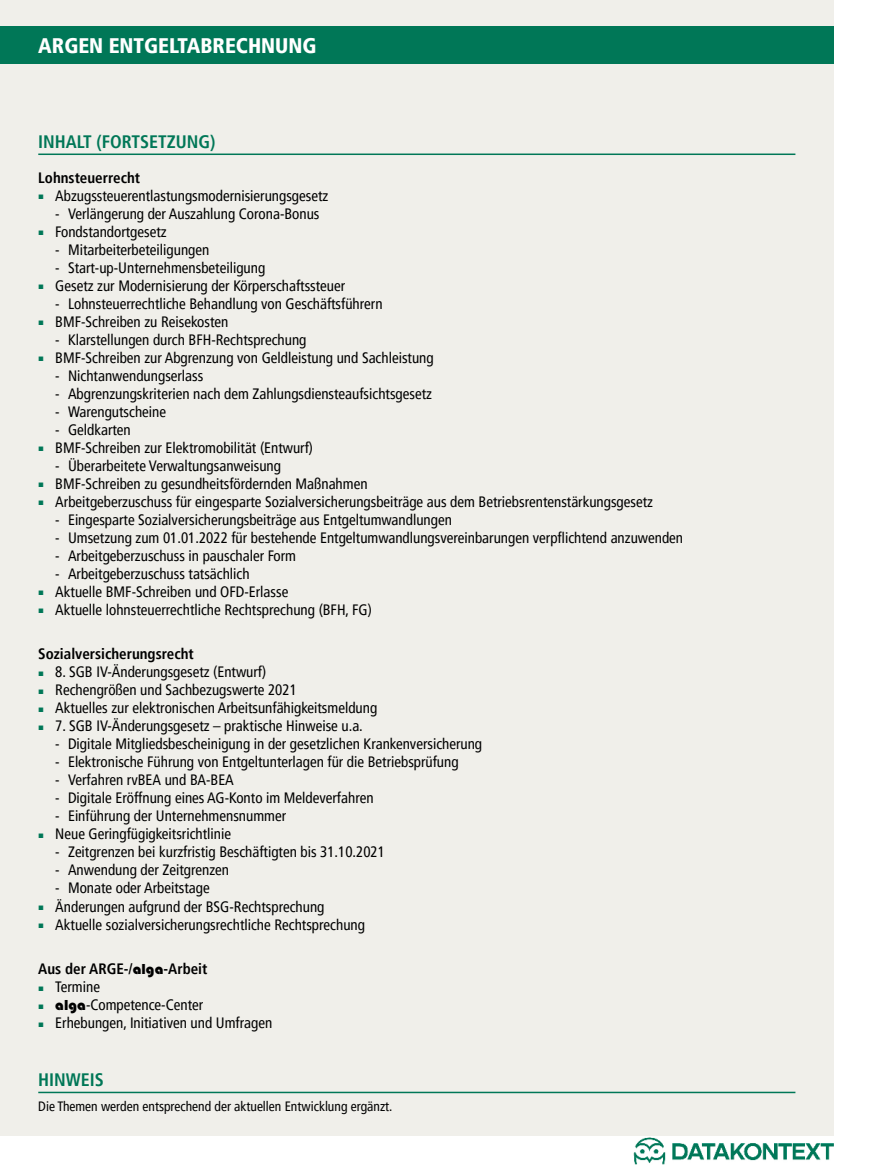
<style>
.page{position:relative;width:872px;height:1170px;background:#fff}
.page>*{position:absolute;margin:0;border:0;box-sizing:border-box;transform-origin:0 0}
.t1{font:900 condensed 21px "Frutiger LT Pro";color:#fff}
.t2{font:700 condensed 18px "Frutiger LT Pro";color:#007757}
.t3{font:condensed 15px "Frutiger LT Pro";color:#000}
.t4{font:700 condensed 15px "Frutiger LT Pro";color:#000}
.t5{font:condensed 13.5px "Frutiger LT Pro";color:#000}
.s1{color:#007757}
.s2{font-family:"Blippo Black DTC";font-weight:400;font-stretch:normal}
.s3{font-family:"Blippo Black DTC";font-stretch:normal}
</style>
<div class="page">
<img style="left:634px;top:1135px;width:200px;height:30px">
<div style="left:0;top:0;width:833px;height:1135px;background:#f0efea"></div>
<div style="left:0;top:26px;width:833px;height:37px;background:#007757"></div>
<hr style="left:38px;top:153px;width:757px;height:2px;background:#007757">
<hr style="left:38px;top:1091px;width:757px;height:2px;background:#007757">
<h1 class="t1" style="left:38px;top:33px;width:280px">ARGEN ENTGELTABRECHNUNG</h1>
<p class="t2" style="left:38px;top:131px;width:179px">INHALT (FORTSETZUNG)</p>
<p class="t4" style="left:38px;top:168px;width:103px">Lohnsteuerrecht</p>
<p class="t3" style="left:38px;top:187px;width:291px"><span class="s1">▪</span> Abzugssteuerentlastungsmodernisierungsgesetz</p>
<p class="t3" style="left:55px;top:205px;width:266px">- Verlängerung der Auszahlung Corona-Bonus</p>
<p class="t3" style="left:38px;top:223px;width:130px"><span class="s1">▪</span> Fondstandortgesetz</p>
<p class="t3" style="left:55px;top:241px;width:156px">- Mitarbeiterbeteiligungen</p>
<p class="t3" style="left:55px;top:259px;width:211px">- Start-up-Unternehmensbeteiligung</p>
<p class="t3" style="left:38px;top:277px;width:308px"><span class="s1">▪</span> Gesetz zur Modernisierung der Körperschaftssteuer</p>
<p class="t3" style="left:55px;top:295px;width:329px">- Lohnsteuerrechtliche Behandlung von Geschäftsführern</p>
<p class="t3" style="left:38px;top:313px;width:192px"><span class="s1">▪</span> BMF-Schreiben zu Reisekosten</p>
<p class="t3" style="left:55px;top:331px;width:253px">- Klarstellungen durch BFH-Rechtsprechung</p>
<p class="t3" style="left:38px;top:349px;width:397px"><span class="s1">▪</span> BMF-Schreiben zur Abgrenzung von Geldleistung und Sachleistung</p>
<p class="t3" style="left:55px;top:367px;width:150px">- Nichtanwendungserlass</p>
<p class="t3" style="left:55px;top:385px;width:378px">- Abgrenzungskriterien nach dem Zahlungsdiensteaufsichtsgesetz</p>
<p class="t3" style="left:55px;top:403px;width:112px">- Warengutscheine</p>
<p class="t3" style="left:55px;top:421px;width:77px">- Geldkarten</p>
<p class="t3" style="left:38px;top:439px;width:276px"><span class="s1">▪</span> BMF-Schreiben zur Elektromobilität (Entwurf)</p>
<p class="t3" style="left:55px;top:457px;width:227px">- Überarbeitete Verwaltungsanweisung</p>
<p class="t3" style="left:38px;top:475px;width:331px"><span class="s1">▪</span> BMF-Schreiben zu gesundheitsfördernden Maßnahmen</p>
<p class="t3" style="left:38px;top:493px;width:616px"><span class="s1">▪</span> Arbeitgeberzuschuss für eingesparte Sozialversicherungsbeiträge aus dem Betriebsrentenstärkungsgesetz</p>
<p class="t3" style="left:55px;top:511px;width:398px">- Eingesparte Sozialversicherungsbeiträge aus Entgeltumwandlungen</p>
<p class="t3" style="left:55px;top:529px;width:629px">- Umsetzung zum 01.01.2022 für bestehende Entgeltumwandlungsvereinbarungen verpflichtend anzuwenden</p>
<p class="t3" style="left:55px;top:547px;width:242px">- Arbeitgeberzuschuss in pauschaler Form</p>
<p class="t3" style="left:55px;top:565px;width:196px">- Arbeitgeberzuschuss tatsächlich</p>
<p class="t3" style="left:38px;top:583px;width:251px"><span class="s1">▪</span> Aktuelle BMF-Schreiben und OFD-Erlasse</p>
<p class="t3" style="left:38px;top:601px;width:335px"><span class="s1">▪</span> Aktuelle lohnsteuerrechtliche Rechtsprechung (BFH, FG)</p>
<p class="t4" style="left:38px;top:645px;width:157px">Sozialversicherungsrecht</p>
<p class="t3" style="left:38px;top:663px;width:229px"><span class="s1">▪</span> 8. SGB IV-Änderungsgesetz (Entwurf)</p>
<p class="t3" style="left:38px;top:681px;width:260px"><span class="s1">▪</span> Rechengrößen und Sachbezugswerte 2021</p>
<p class="t3" style="left:38px;top:699px;width:340px"><span class="s1">▪</span> Aktuelles zur elektronischen Arbeitsunfähigkeitsmeldung</p>
<p class="t3" style="left:38px;top:717px;width:326px"><span class="s1">▪</span> 7. SGB IV-Änderungsgesetz – praktische Hinweise u.a.</p>
<p class="t3" style="left:55px;top:735px;width:428px">- Digitale Mitgliedsbescheinigung in der gesetzlichen Krankenversicherung</p>
<p class="t3" style="left:55px;top:753px;width:405px">- Elektronische Führung von Entgeltunterlagen für die Betriebsprüfung</p>
<p class="t3" style="left:55px;top:771px;width:180px">- Verfahren rvBEA und BA-BEA</p>
<p class="t3" style="left:55px;top:789px;width:320px">- Digitale Eröffnung eines AG-Konto im Meldeverfahren</p>
<p class="t3" style="left:55px;top:807px;width:232px">- Einführung der Unternehmensnummer</p>
<p class="t3" style="left:38px;top:825px;width:194px"><span class="s1">▪</span> Neue Geringfügigkeitsrichtlinie</p>
<p class="t3" style="left:55px;top:843px;width:331px">- Zeitgrenzen bei kurzfristig Beschäftigten bis 31.10.2021</p>
<p class="t3" style="left:55px;top:861px;width:175px">- Anwendung der Zeitgrenzen</p>
<p class="t3" style="left:55px;top:879px;width:156px">- Monate oder Arbeitstage</p>
<p class="t3" style="left:38px;top:897px;width:288px"><span class="s1">▪</span> Änderungen aufgrund der BSG-Rechtsprechung</p>
<p class="t3" style="left:38px;top:915px;width:328px"><span class="s1">▪</span> Aktuelle sozialversicherungsrechtliche Rechtsprechung</p>
<p class="t4" style="left:38px;top:959px;width:171px">Aus der ARGE-/<span class="s2">alga</span>-Arbeit</p>
<p class="t3" style="left:38px;top:978px;width:63px"><span class="s1">▪</span> Termine</p>
<p class="t3" style="left:38px;top:996px;width:166px"><span class="s1">▪</span> <span class="s3">alga</span>-Competence-Center</p>
<p class="t3" style="left:38px;top:1014px;width:235px"><span class="s1">▪</span> Erhebungen, Initiativen und Umfragen</p>
<p class="t2" style="left:38px;top:1068px;width:67px">HINWEIS</p>
<p class="t5" style="left:38px;top:1098px;width:356px">Die Themen werden entsprechend der aktuellen Entwicklung ergänzt.</p>
</div>
